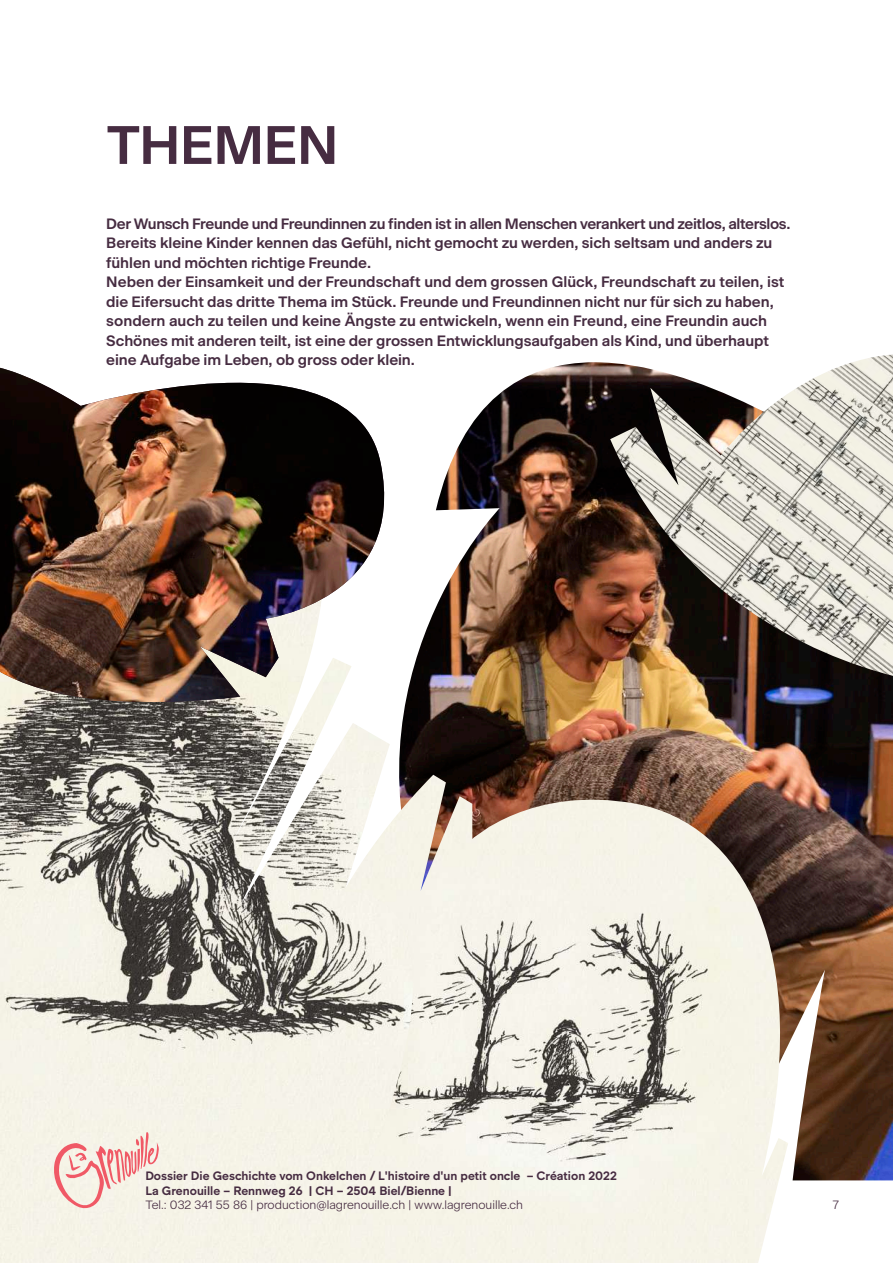
<style>
.page{position:relative;width:893px;height:1263px;background:#fff}
.page>*{position:absolute;margin:0;border:0;box-sizing:border-box;transform-origin:0 0}
.t1{font:600 54px "Beausite Classic";letter-spacing:-.005em;color:#462c41}
.t2{font:600 15px/19.5px "Beausite Classic";letter-spacing:-.005em;color:#462c41}
.t3{font:700 12px/14.4px "Epoque Grotesk";color:#462c41}
.t4{font:300 12px "Beausite Classic";color:#462c41}
</style>
<div class="page">
<img style="left:483px;top:362px;width:410px;height:818px">
<img style="left:610px;top:355px;width:283px;height:321px">
<img style="left:483px;top:775px;width:311px;height:488px">
<img style="left:0;top:410px;width:483px;height:853px">
<svg style="left:0;top:410px;width:408px;height:326px"></svg>
<img style="left:0;top:367px;width:386px;height:337px">
<svg style="left:53px;top:1132px;width:106px;height:79px;background:#f4d3cd"></svg>
<h1 class="t1" style="left:106px;top:104px;width:234px">THEMEN</h1>
<p class="t2" style="left:106px;top:212px;width:686px">Der Wunsch Freunde und Freundinnen zu finden ist in allen Menschen verankert und zeitlos, alterslos.<br>Bereits kleine Kinder kennen das Gefühl, nicht gemocht zu werden, sich seltsam und anders zu fühlen und möchten richtige Freunde.<br>Neben der Einsamkeit und der Freundschaft und dem grossen Glück, Freundschaft zu teilen, ist die Eifersucht das dritte Thema im Stück. Freunde und Freundinnen nicht nur für sich zu haben, sondern auch zu teilen und keine Ängste zu entwickeln, wenn ein Freund, eine Freundin auch Schönes mit anderen teilt, ist eine der grossen Entwicklungsaufgaben als Kind, und überhaupt eine Aufgabe im Leben, ob gross oder klein.</p>
<p class="t3" style="left:145px;top:1168px;width:473px">Dossier Die Geschichte vom Onkelchen / L'histoire d'un petit oncle – Création 2022<br>La Grenouille – Rennweg 26 | CH – 2504 Biel/Bienne |</p>
<p class="t4" style="left:145px;top:1196px;width:379px">Tel.: 032 341 55 86 | production@lagrenouille.ch | www.lagrenouille.ch</p>
<p class="t4" style="left:833px;top:1196px;width:8px">7</p>
</div>
